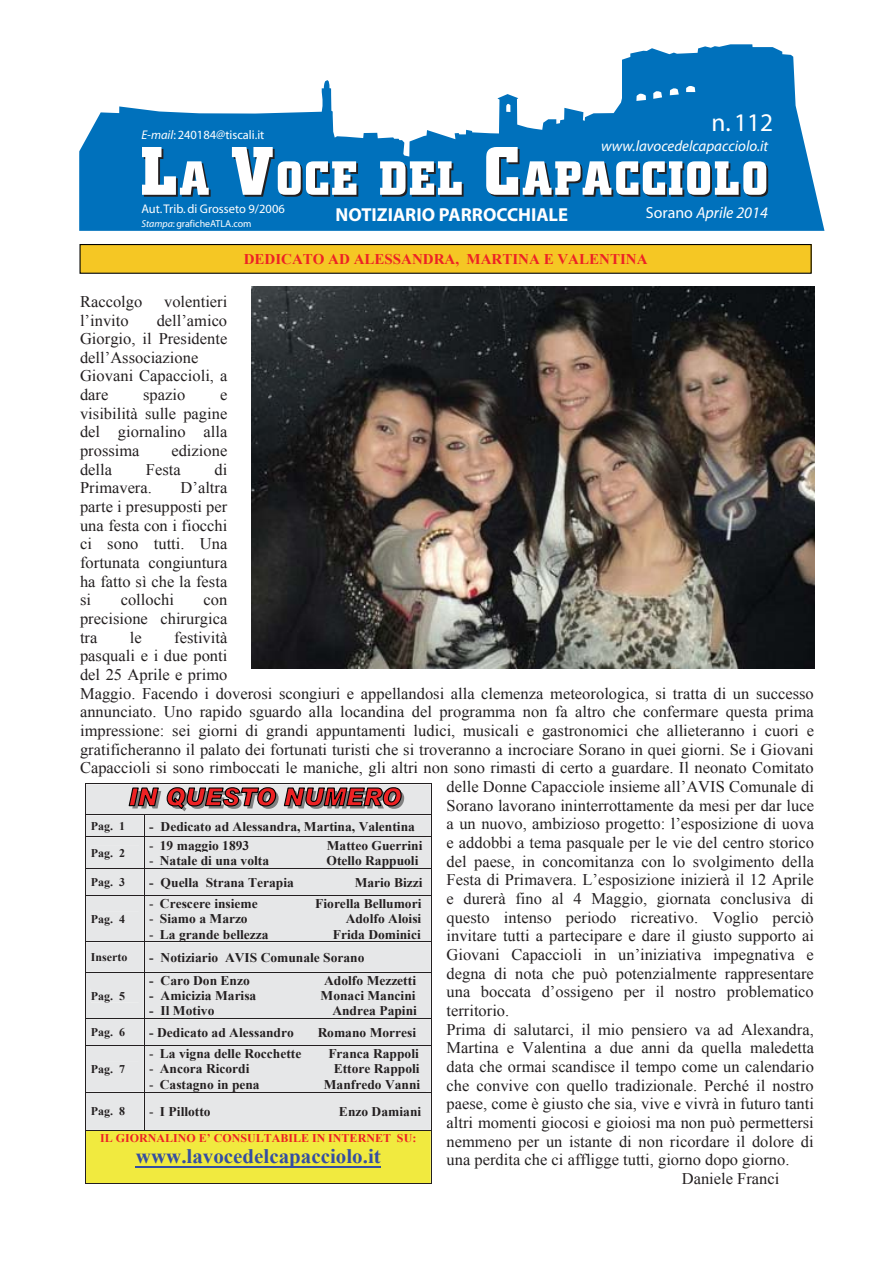
<style>
.page{position:relative;width:893px;height:1263px;background:#fff}
.page>*{position:absolute;margin:0;border:0;box-sizing:border-box;transform-origin:0 0}
.t1{font:25.5px "Myriad";color:#fff}
.t2{font:700 20.7px "Times New Roman";color:#344ea2}
.t3{font:700 18.9px "Myriad";color:#fff}
.t4{font:16.2px/18.6px "Times New Roman";color:#231f20;text-align:justify}
.t5{font:italic 16.05px "Myriad";color:#fff}
.t6{font:italic 15px "Myriad";color:#fff}
.t7{font:700 14.85px "Times New Roman";letter-spacing:-.005em;color:#ed2224}
.t8{font:700 13.35px "Times New Roman";color:#231f20}
.t9{font:12.6px "Myriad";color:#fff}
.t10{font:700 11.85px "Times New Roman";color:#231f20}
.t11{font:700 11.85px "Times New Roman";color:#ed2224}
.t12{font:10.05px "Myriad";color:#fff}
.s1{font-style:italic}
.s2{font-style:normal}
.s3{font-weight:400}
</style>
<div class="page">
<svg style="left:79px;top:44px;width:745px;height:187px;fill:#0071bc"></svg>
<svg style="left:142px;top:147px;width:69px;height:50px"></svg>
<svg style="left:232px;top:147px;width:126px;height:50px"></svg>
<svg style="left:380px;top:161px;width:84px;height:36px"></svg>
<svg style="left:486px;top:147px;width:282px;height:50px"></svg>
<div style="left:80px;top:245px;width:731px;height:28px;background:#f5c724"></div>
<div style="left:79px;top:244px;width:733px;height:30px;border:1px solid #010202"></div>
<svg style="left:85px;top:784px;width:347px;height:400px;background:#dcd9c5"></svg>
<img style="left:252px;top:286px;width:562px;height:382px">
<p class="t9" style="left:141px;top:130px;width:125px"><span class="s1">E-mail</span>: 240184@tiscali.it</p>
<p class="t9" style="left:141px;top:204px;width:145px">Aut. Trib. di Grosseto 9/2006</p>
<p class="t12" style="left:141px;top:220px;width:112px"><span class="s1">Stampa</span>: graficheATLA.com</p>
<p class="t3" style="left:336px;top:207px;width:234px">NOTIZIARIO PARROCCHIALE</p>
<h1 class="t1" style="left:711px;top:113px;width:63px">n. 112</h1>
<p class="t6" style="left:601px;top:140px;width:168px">www.lavocedelcapacciolo.it</p>
<p class="t5" style="left:646px;top:206px;width:123px"><span class="s2">Sorano</span> Aprile 2014</p>
<p class="t4" style="left:80px;top:292px;width:64px">Raccolgo</p>
<p class="t4" style="left:164px;top:292px;width:65px">volentieri</p>
<p class="t4" style="left:80px;top:311px;width:50px">l’invito</p>
<p class="t4" style="left:80px;top:311px;width:149px;text-align:left;text-indent:77px">dell’amico<br>Giorgio, il Presidente dell’Associazione<br>Giovani Capaccioli, a dare</p>
<p class="t4" style="left:143px;top:385px;width:44px">spazio</p>
<p class="t4" style="left:80px;top:385px;width:149px;text-indent:140px">e visibilità sulle pagine del giornalino alla prossima</p>
<p class="t4" style="left:171px;top:441px;width:57px">edizione</p>
<p class="t7" style="left:244px;top:251px;width:405px">DEDICATO AD ALESSANDRA, MARTINA E VALENTINA</p>
<p class="t4" style="left:80px;top:460px;width:34px">della</p>
<p class="t4" style="left:146px;top:460px;width:36px">Festa</p>
<p class="t4" style="left:214px;top:460px;width:14px">di</p>
<p class="t4" style="left:80px;top:479px;width:73px">Primavera.</p>
<p class="t4" style="left:80px;top:479px;width:149px;text-indent:100px">D’altra parte i presupposti per una festa con i fiocchi ci sono tutti. Una fortunata congiuntura ha fatto sì che la festa si</p>
<p class="t4" style="left:121px;top:591px;width:55px">collochi</p>
<p class="t4" style="left:80px;top:591px;width:149px;text-indent:123px">con precisione chirurgica tra</p>
<p class="t4" style="left:130px;top:628px;width:13px">le</p>
<p class="t4" style="left:174px;top:628px;width:55px">festività</p>
<p class="t4" style="left:80px;top:647px;width:149px">pasquali e i due ponti</p>
<p class="t4" style="left:80px;top:665px;width:149px">del 25 Aprile e primo</p>
<p class="t4" style="left:80px;top:684px;width:735px">Maggio. Facendo i doverosi scongiuri e appellandosi alla clemenza meteorologica, si tratta di un successo</p>
<p class="t4" style="left:80px;top:703px;width:735px">annunciato. Uno rapido sguardo alla locandina del programma non fa altro che confermare questa prima</p>
<p class="t4" style="left:80px;top:721px;width:735px">impressione: sei giorni di grandi appuntamenti ludici, musicali e gastronomici che allieteranno i cuori e</p>
<p class="t4" style="left:80px;top:740px;width:735px">gratificheranno il palato dei fortunati turisti che si troveranno a incrociare Sorano in quei giorni. Se i Giovani</p>
<p class="t4" style="left:80px;top:759px;width:735px">Capaccioli si sono rimboccati le maniche, gli altri non sono rimasti di certo a guardare. Il neonato Comitato</p>
<p class="t4" style="left:446px;top:777px;width:369px">delle Donne Capacciole insieme all’AVIS Comunale di</p>
<p class="t4" style="left:446px;top:796px;width:369px">Sorano lavorano ininterrottamente da mesi per dar luce</p>
<p class="t4" style="left:446px;top:815px;width:369px">a un nuovo, ambizioso progetto: l’esposizione di uova</p>
<p class="t4" style="left:446px;top:833px;width:369px">e addobbi a tema pasquale per le vie del centro storico</p>
<p class="t4" style="left:446px;top:852px;width:369px">del paese, in concomitanza con lo svolgimento della</p>
<p class="t4" style="left:446px;top:871px;width:369px">Festa di Primavera. L’esposizione inizierà il 12 Aprile</p>
<p class="t4" style="left:446px;top:889px;width:369px">e durerà fino al 4 Maggio, giornata conclusiva di</p>
<p class="t4" style="left:446px;top:908px;width:369px">questo intenso periodo ricreativo. Voglio perciò</p>
<p class="t4" style="left:446px;top:927px;width:369px">invitare tutti a partecipare e dare il giusto supporto ai</p>
<p class="t4" style="left:446px;top:945px;width:369px">Giovani Capaccioli in un’iniziativa impegnativa e</p>
<p class="t4" style="left:446px;top:964px;width:369px">degna di nota che può potenzialmente rappresentare</p>
<p class="t4" style="left:446px;top:982px;width:369px">una boccata d’ossigeno per il nostro problematico</p>
<p class="t4" style="left:446px;top:1001px;width:64px">territorio.</p>
<p class="t4" style="left:446px;top:1020px;width:369px">Prima di salutarci, il mio pensiero va ad Alexandra,</p>
<p class="t4" style="left:446px;top:1038px;width:369px">Martina e Valentina a due anni da quella maledetta</p>
<p class="t4" style="left:446px;top:1057px;width:369px">data che ormai scandisce il tempo come un calendario</p>
<p class="t4" style="left:446px;top:1076px;width:369px">che convive con quello tradizionale. Perché il nostro</p>
<p class="t4" style="left:446px;top:1094px;width:369px">paese, come è giusto che sia, vive e vivrà in futuro tanti</p>
<p class="t4" style="left:446px;top:1113px;width:369px">altri momenti giocosi e gioiosi ma non può permettersi</p>
<p class="t4" style="left:446px;top:1132px;width:369px">nemmeno per un istante di non ricordare il dolore di</p>
<p class="t4" style="left:446px;top:1150px;width:344px">una perdita che ci affligge tutti, giorno dopo giorno.</p>
<p class="t4" style="left:682px;top:1169px;width:99px">Daniele Franci</p>
<p class="t10" style="left:91px;top:820px;width:36px">Pag. 1</p>
<p class="t8" style="left:149px;top:819px;width:267px">- Dedicato ad Alessandra, Martina, Valentina</p>
<p class="t10" style="left:91px;top:846px;width:36px">Pag. 2</p>
<p class="t8" style="left:149px;top:838px;width:101px"><span class="s3">-</span> 19 maggio 1893</p>
<p class="t8" style="left:327px;top:838px;width:97px">Matteo Guerrini</p>
<p class="t8" style="left:149px;top:853px;width:121px"><span class="s3">-</span> Natale di una volta</p>
<p class="t8" style="left:326px;top:853px;width:93px">Otello Rappuoli</p>
<p class="t10" style="left:91px;top:876px;width:36px">Pag. 3</p>
<p class="t8" style="left:149px;top:875px;width:146px">- Quella Strana Terapia</p>
<p class="t8" style="left:355px;top:875px;width:69px">Mario Bizzi</p>
<p class="t10" style="left:91px;top:912px;width:36px">Pag. 4</p>
<p class="t8" style="left:149px;top:896px;width:110px"><span class="s3">-</span> Crescere insieme</p>
<p class="t8" style="left:315px;top:896px;width:108px">Fiorella Bellumori</p>
<p class="t8" style="left:149px;top:911px;width:100px"><span class="s3">-</span> Siamo a Marzo</p>
<p class="t8" style="left:346px;top:911px;width:77px">Adolfo Aloisi</p>
<p class="t8" style="left:149px;top:927px;width:121px"><span class="s3">-</span> La grande bellezza</p>
<p class="t8" style="left:333px;top:927px;width:89px">Frida Dominici</p>
<p class="t10" style="left:91px;top:951px;width:38px">Inserto</p>
<p class="t8" style="left:149px;top:950px;width:217px">- Notiziario AVIS Comunale Sorano</p>
<p class="t10" style="left:91px;top:989px;width:36px">Pag. 5</p>
<p class="t8" style="left:149px;top:973px;width:102px">- Caro Don Enzo</p>
<p class="t8" style="left:324px;top:973px;width:93px">Adolfo Mezzetti</p>
<p class="t8" style="left:149px;top:988px;width:109px">- Amicizia Marisa</p>
<p class="t8" style="left:321px;top:988px;width:96px">Monaci Mancini</p>
<p class="t8" style="left:149px;top:1003px;width:67px">- Il Motivo</p>
<p class="t8" style="left:332px;top:1003px;width:86px">Andrea Papini</p>
<p class="t10" style="left:91px;top:1026px;width:36px">Pag. 6</p>
<p class="t8" style="left:149px;top:1025px;width:146px">- Dedicato ad Alessandro</p>
<p class="t8" style="left:318px;top:1025px;width:100px">Romano Morresi</p>
<p class="t10" style="left:91px;top:1062px;width:36px">Pag. 7</p>
<p class="t8" style="left:149px;top:1046px;width:154px"><span class="s3">-</span> La vigna delle Rocchette</p>
<p class="t8" style="left:328px;top:1046px;width:92px">Franca Rappoli</p>
<p class="t8" style="left:149px;top:1061px;width:102px"><span class="s3">-</span> Ancora Ricordi</p>
<p class="t8" style="left:334px;top:1061px;width:87px">Ettore Rappoli</p>
<p class="t8" style="left:149px;top:1077px;width:112px"><span class="s3">-</span> Castagno in pena</p>
<p class="t8" style="left:324px;top:1077px;width:98px">Manfredo Vanni</p>
<p class="t10" style="left:91px;top:1105px;width:36px">Pag. 8</p>
<p class="t8" style="left:149px;top:1104px;width:63px"><span class="s3">-</span> I Pillotto</p>
<p class="t8" style="left:339px;top:1104px;width:84px">Enzo Damiani</p>
<p class="t11" style="left:100px;top:1131px;width:318px">IL GIORNALINO E’ CONSULTABILE IN INTERNET SU:</p>
<p class="t2" style="left:136px;top:1145px;width:246px">www.lavocedelcapacciolo.it</p>
</div>
